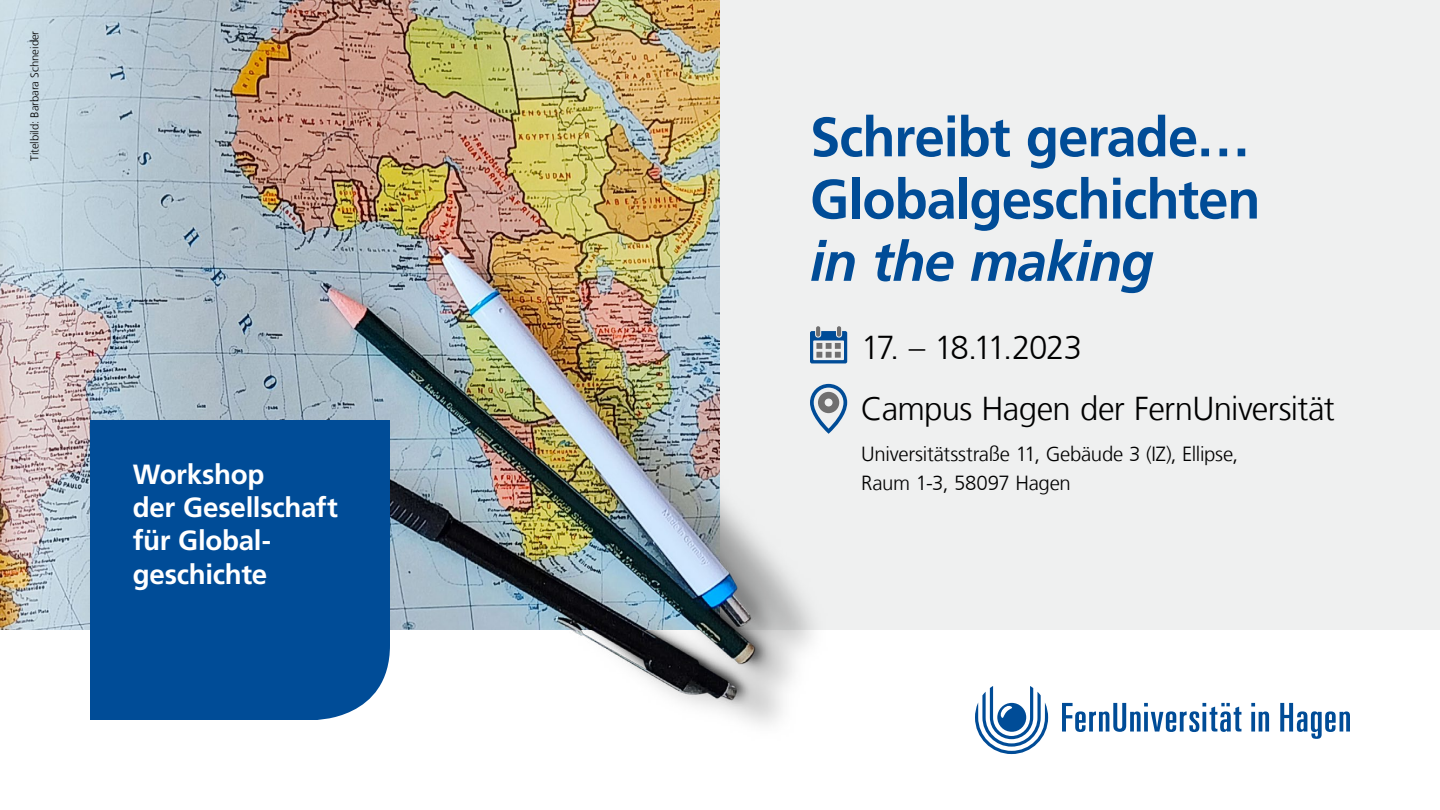
<style>
.page{position:relative;width:1440px;height:810px;background:#fff}
.page>*{position:absolute;margin:0;border:0;box-sizing:border-box;transform-origin:0 0}
.Fließtext{font:700 55.5px/62.2px "Frutiger LT Com";letter-spacing:-.02em;color:#004c97}
.Datum__Uhrzeit{font:300 33.08px "Frutiger LT Com";letter-spacing:-.02em;color:#000}
.Datum__Uhrzeit-2{font:300 33.08px "Frutiger LT Com";letter-spacing:-.06em;color:#000}
.Blauer_Kasten{font:700 27.75px/33.3px "Frutiger LT Com";letter-spacing:-.01em;color:#fff}
.Datum__Uhrzeit-3{font:300 20.4px/28.8px "Frutiger LT Com";letter-spacing:-.015em;color:#000}
.Quellenangabe{font:300 11.25px "Frutiger LT Com";letter-spacing:-.005em;color:#000}
.s1{font-style:italic}
</style>
<div class="page">
<div style="left:480px;top:0;width:960px;height:630px;background:#eff0f0"></div>
<img style="left:571px;top:326px;width:277px;height:399px">
<img style="left:0;top:0;width:720px;height:630px">
<svg style="left:1062px;top:703px;width:288px;height:36px"></svg>
<svg style="left:975px;top:686px;width:73px;height:68px"></svg>
<div style="left:90px;top:420px;width:300px;height:300px;background:#004c97"></div>
<svg style="left:816px;top:326px;width:4px;height:11px"></svg>
<svg style="left:837px;top:326px;width:4px;height:11px"></svg>
<svg style="left:810px;top:331px;width:37px;height:32px"></svg>
<svg style="left:810px;top:384px;width:37px;height:50px"></svg>
<p class="Quellenangabe" style="left:28px;top:161px;width:132px;rotate:-90deg">Titelbild: Barbara Schneider</p>
<h6 class="Blauer_Kasten" style="left:133px;top:458px;width:207px">Workshop<br>der Gesellschaft für Global&shy;geschichte</h6>
<p class="Fließtext" style="left:810px;top:106px;width:452px">Schreibt gerade…<br>Globalgeschichten <span class="s1">in the making</span></p>
<p class="Datum__Uhrzeit-2" style="left:861px;top:329px;width:222px">17. – 18.11.2023</p>
<p class="Datum__Uhrzeit" style="left:861px;top:390px;width:475px">Campus Hagen der FernUniversität</p>
<p class="Datum__Uhrzeit-3" style="left:861px;top:440px;width:378px">Universitätsstraße 11, Gebäude 3 (IZ), Ellipse,<br>Raum 1-3, 58097 Hagen</p>
</div>
